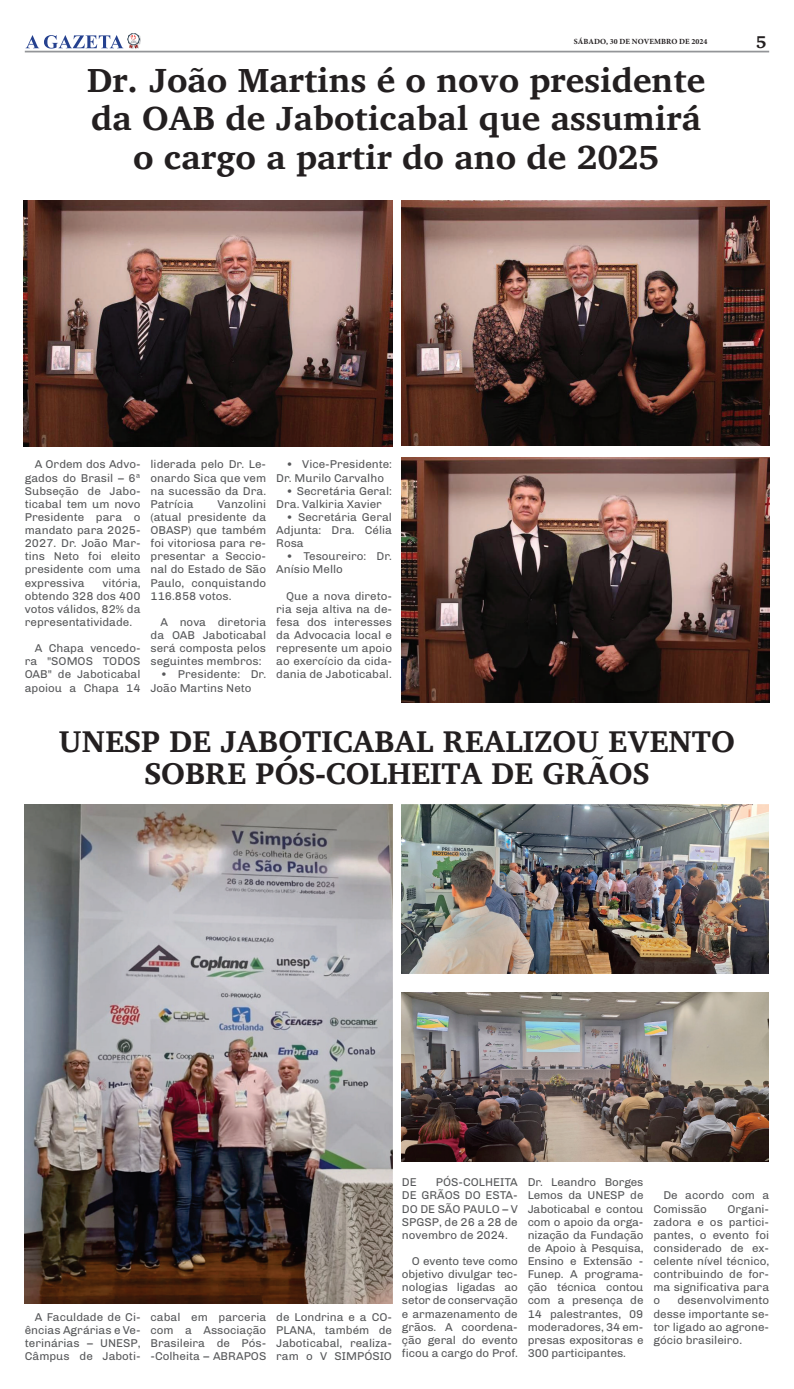
<style>
.page{position:relative;width:794px;height:1389px;background:#fff}
.page>*{position:absolute;margin:0;border:0;box-sizing:border-box;transform-origin:0 0}
.t1{font:700 34.21px/38.5px "Charis SIL";color:#231f20;text-align:center}
.t2{font:700 30.71px/32.4px "Charis SIL";color:#231f20;text-align:center}
.t3{font:700 17.5px "Charis SIL";color:#231f20}
.t4{font:11.38px/13.1px "Chivo";color:#57585a;text-align:justify}
.t5{font:700 7.88px "Minion Pro";letter-spacing:.01em;color:#231f20}
</style>
<div class="page">
<hr style="left:25px;top:51px;width:744px;height:1px;background:#939598">
<svg style="left:26px;top:33px;width:115px;height:16px"></svg>
<img style="left:402px;top:993px;width:366px;height:169px">
<img style="left:402px;top:804px;width:366px;height:169px">
<img style="left:25px;top:804px;width:367px;height:499px">
<img style="left:24px;top:201px;width:368px;height:245px">
<img style="left:402px;top:458px;width:367px;height:244px">
<img style="left:402px;top:201px;width:367px;height:245px">
<p class="t5" style="left:574px;top:36px;width:135px">SÁBADO, 30 DE NOVEMBRO DE 2024</p>
<h3 class="t3" style="left:756px;top:31px;width:12px">5</h3>
<h1 class="t1" style="left:87px;top:61px;width:620px">Dr. João Martins é o novo presidente da OAB de Jaboticabal que assumirá o cargo a partir do ano de 2025</h1>
<p class="t4" style="left:25px;top:457px;width:117px;text-indent:10px">A Ordem dos Advo&shy;gados do Brasil – 6ª Subseção de Jabo&shy;ticabal tem um novo Presidente para o mandato para 2025- 2027. Dr. João Mar&shy;tins Neto foi eleito presidente com uma expressiva</p>
<p class="t4" style="left:25px;top:575px;width:117px;text-indent:78px">vitória, obtendo 328 dos 400 votos válidos, 82% da representatividade.</p>
<p class="t4" style="left:25px;top:641px;width:117px;text-indent:10px">A Chapa vencedo&shy;ra "SOMOS TODOS OAB" de Jaboticabal apoiou a Chapa 14</p>
<p class="t4" style="left:150px;top:457px;width:117px">liderada pelo Dr. Le&shy;onardo Sica que vem na sucessão da Dra.<br>Patrícia</p>
<p class="t4" style="left:150px;top:497px;width:117px;text-indent:67px">Vanzolini (atual presidente da OBASP) que também foi vitoriosa para re&shy;presentar a Seccio&shy;nal do Estado de São Paulo, conquistando 116.858 votos.</p>
<p class="t4" style="left:150px;top:615px;width:117px;text-indent:10px">A nova diretoria da OAB Jaboticabal será composta pelos seguintes membros:</p>
<p class="t4" style="left:150px;top:667px;width:117px;text-indent:10px">• Presidente: Dr.<br>João Martins Neto</p>
<p class="t4" style="left:276px;top:457px;width:117px;text-indent:10px">• Vice-Presidente:<br>Dr. Murilo Carvalho</p>
<p class="t4" style="left:276px;top:484px;width:117px;text-indent:10px">• Secretária Geral:<br>Dra. Valkiria Xavier</p>
<p class="t4" style="left:276px;top:510px;width:117px;text-indent:10px">• Secretária Geral Adjunta: Dra. Célia Rosa</p>
<p class="t4" style="left:276px;top:549px;width:117px;text-indent:10px">• Tesoureiro: Dr.<br>Anísio Mello</p>
<p class="t4" style="left:276px;top:589px;width:117px;text-indent:10px">Que a nova direto&shy;ria seja altiva na de&shy;fesa dos interesses da Advocacia local e represente um apoio ao exercício da cida&shy;dania de Jaboticabal.</p>
<h2 class="t2" style="left:59px;top:725px;width:677px">UNESP DE JABOTICABAL REALIZOU EVENTO<br>SOBRE PÓS-COLHEITA DE GRÃOS</h2>
<p class="t4" style="left:25px;top:1310px;width:117px;text-indent:10px">A Faculdade de Ci&shy;ências Agrárias e Ve&shy;terinárias – UNESP, Câmpus de Jaboti-</p>
<p class="t4" style="left:150px;top:1310px;width:117px">cabal em parceria com a Associação Brasileira de Pós--Colheita – ABRAPOS</p>
<p class="t4" style="left:276px;top:1310px;width:117px">de Londrina e a CO-PLANA, também de Jaboticabal, realiza&shy;ram o V SIMPÓSIO</p>
<p class="t4" style="left:402px;top:1175px;width:117px;text-indent:34px">PÓS-COLHEITA DE GRÃOS DO ESTA-DO DE SÃO PAULO – V SPGSP, de 26 a 28 de novembro de 2024.</p>
<p class="t4" style="left:402px;top:1254px;width:117px;text-indent:10px">O evento teve como objetivo divulgar tec&shy;nologias ligadas ao setor de conservação e armazenamento de grãos. A coordena&shy;ção geral do evento ficou a cargo do Prof.</p>
<p class="t4" style="left:402px;top:1175px;width:16px">DE</p>
<p class="t4" style="left:527px;top:1175px;width:117px">Dr. Leandro Borges Lemos da UNESP de Jaboticabal e contou com o apoio da orga&shy;nização da Fundação de Apoio à Pesquisa, Ensino e Extensão - Funep. A programa&shy;ção técnica contou com a presença de 14 palestrantes, 09 moderadores, 34 em&shy;presas expositoras e 300 participantes.</p>
<p class="t4" style="left:653px;top:1188px;width:117px;text-indent:10px">De acordo com a<br>Comissão</p>
<p class="t4" style="left:653px;top:1201px;width:117px;text-indent:74px">Organi&shy;zadora e os partici&shy;pantes, o evento foi considerado de ex&shy;celente nível técnico, contribuindo de for&shy;ma significativa para o</p>
<p class="t4" style="left:653px;top:1293px;width:117px;text-indent:24px">desenvolvimento desse importante se&shy;tor ligado ao agrone&shy;gócio brasileiro.</p>
</div>
